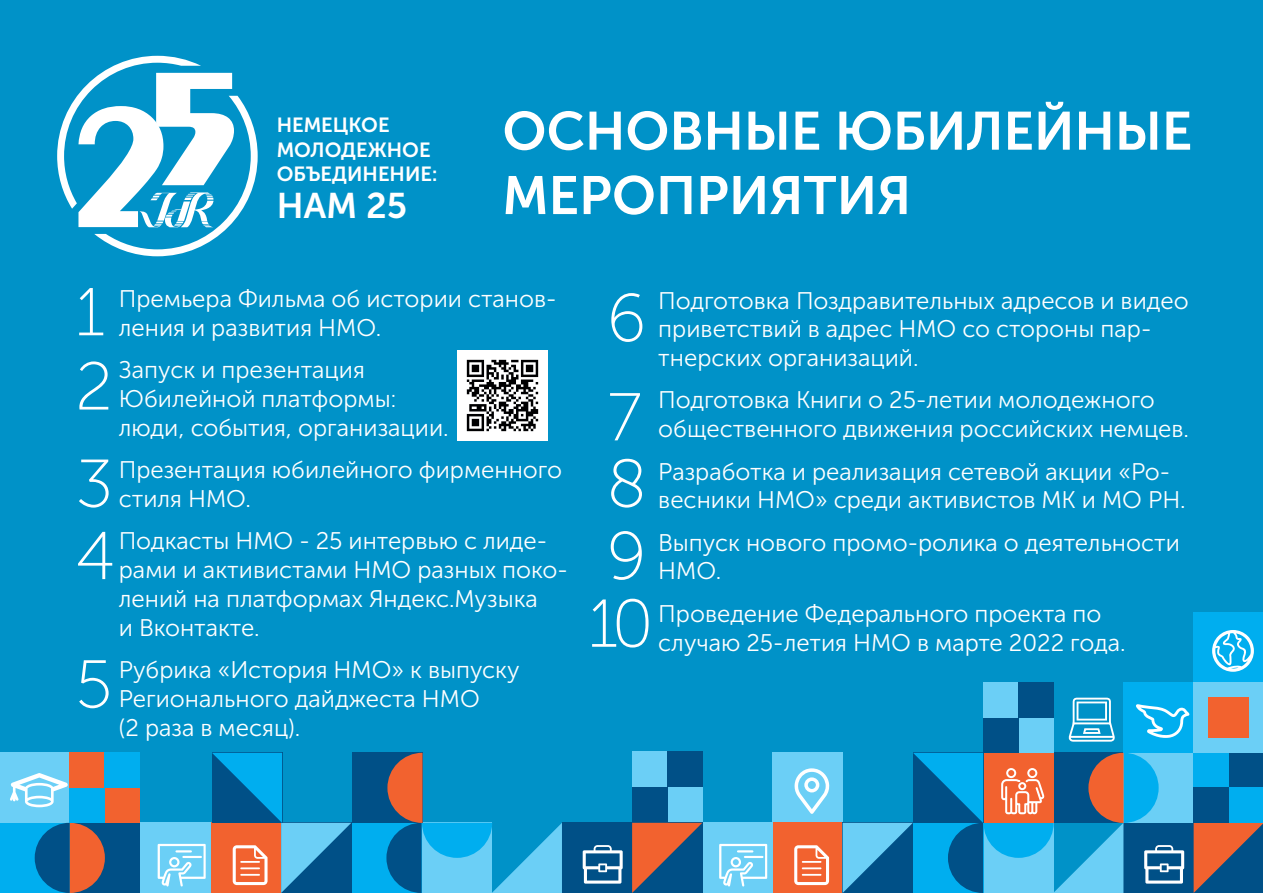
<style>
.page{position:relative;width:1263px;height:893px;background:#0092c8}
.page>*{position:absolute;margin:0;border:0;box-sizing:border-box;transform-origin:0 0}
.t1{font:67.5px/69.9px "Museo Sans Cyrl 100";color:#fff}
.t2{font:53.7px/64.3px "Museo Sans Cyrl 700";color:#fff}
.t3{font:35.55px "Museo Sans Cyrl 700";color:#fff}
.t4{font:24px/28.8px "Museo Sans Cyrl 300";color:#fff}
.t5{font:20.4px/24.5px "Museo Sans Cyrl 700";color:#fff}
</style>
<div class="page">
<svg style="left:57px;top:56px;width:201px;height:200px"></svg>
<div style="left:1123px;top:823px;width:71px;height:70px;background:#005087"></div>
<div style="left:772px;top:753px;width:71px;height:70px;background:#6bcff6"></div>
<svg style="left:1193px;top:823px;width:70px;height:70px;background:#78585a"></svg>
<div style="left:70px;top:823px;width:70px;height:70px;background:#005087"></div>
<div style="left:0;top:823px;width:70px;height:70px;background:#00aeef"></div>
<div style="left:772px;top:823px;width:71px;height:70px;background:#f2622f"></div>
<div style="left:702px;top:823px;width:70px;height:70px;background:#6bcff6"></div>
<div style="left:0;top:753px;width:70px;height:70px;background:#6bcff6"></div>
<svg style="left:35px;top:823px;width:70px;height:70px"></svg>
<div style="left:1123px;top:753px;width:71px;height:70px;background:#6bcff6"></div>
<div style="left:1194px;top:753px;width:35px;height:35px;background:#00aeef"></div>
<div style="left:1229px;top:753px;width:34px;height:35px;background:#005087"></div>
<div style="left:1229px;top:788px;width:34px;height:35px;background:#00aeef"></div>
<div style="left:1194px;top:788px;width:35px;height:35px;background:#005087"></div>
<div style="left:1124px;top:683px;width:70px;height:70px;background:#00aeef"></div>
<div style="left:1194px;top:612px;width:69px;height:71px;background:#00aeef"></div>
<div style="left:1194px;top:683px;width:69px;height:70px;background:#6bcff6"></div>
<div style="left:1208px;top:697px;width:41px;height:41px;background:#f2622f"></div>
<div style="left:1018px;top:718px;width:35px;height:35px;background:#6bcff6"></div>
<div style="left:983px;top:718px;width:35px;height:35px;background:#005087"></div>
<div style="left:983px;top:683px;width:35px;height:35px;background:#6bcff6"></div>
<div style="left:1018px;top:683px;width:35px;height:35px;background:#005087"></div>
<div style="left:105px;top:788px;width:35px;height:35px;background:#f2622f"></div>
<div style="left:70px;top:788px;width:35px;height:35px;background:#00aeef"></div>
<div style="left:70px;top:753px;width:35px;height:35px;background:#f2622f"></div>
<div style="left:105px;top:753px;width:35px;height:35px;background:#00aeef"></div>
<svg style="left:10px;top:773px;width:58px;height:34px"></svg>
<svg style="left:1212px;top:630px;width:42px;height:42px"></svg>
<svg style="left:794px;top:845px;width:35px;height:40px"></svg>
<svg style="left:719px;top:844px;width:48px;height:43px"></svg>
<div style="left:351px;top:823px;width:71px;height:70px;background:#00aeef"></div>
<div style="left:562px;top:823px;width:70px;height:70px;background:#005087"></div>
<svg style="left:632px;top:823px;width:70px;height:70px;background:#78585a"></svg>
<div style="left:141px;top:823px;width:70px;height:70px;background:#6bcff6"></div>
<svg style="left:158px;top:844px;width:48px;height:43px"></svg>
<svg style="left:583px;top:845px;width:40px;height:39px"></svg>
<svg style="left:843px;top:753px;width:341px;height:140px"></svg>
<svg style="left:1069px;top:698px;width:46px;height:44px"></svg>
<div style="left:352px;top:753px;width:70px;height:70px;background:#005087"></div>
<svg style="left:212px;top:753px;width:139px;height:140px"></svg>
<svg style="left:386px;top:753px;width:176px;height:140px"></svg>
<div style="left:667px;top:786px;width:35px;height:35px;background:#6bcff6"></div>
<div style="left:632px;top:786px;width:35px;height:35px;background:#005087"></div>
<div style="left:632px;top:751px;width:35px;height:35px;background:#6bcff6"></div>
<div style="left:667px;top:751px;width:35px;height:35px;background:#005087"></div>
<svg style="left:1136px;top:704px;width:54px;height:34px"></svg>
<svg style="left:794px;top:768px;width:36px;height:46px"></svg>
<img style="left:457px;top:350px;width:90px;height:90px">
<p class="t5" style="left:277px;top:113px;width:162px">НЕМЕЦКОЕ<br>МОЛОДЕЖНОЕ<br>ОБЪЕДИНЕНИЕ:</p>
<h3 class="t3" style="left:277px;top:186px;width:132px">НАМ 25</h3>
<h2 class="t2" style="left:502px;top:99px;width:691px">ОСНОВНЫЕ ЮБИЛЕЙНЫЕ<br>МЕРОПРИЯТИЯ</h2>
<h1 class="t1" style="left:75px;top:276px;width:39px;line-height:74.2px">1<br>2</h1>
<p class="t4" style="left:119px;top:285px;width:439px">Премьера Фильма об истории станов&shy;ления и развития НМО.</p>
<p class="t4" style="left:119px;top:356px;width:331px">Запуск и презентация<br>Юбилейной платформы: люди, события, организации.</p>
<p class="t4" style="left:119px;top:456px;width:445px">Презентация юбилейного фирменного стиля НМО.</p>
<p class="t4" style="left:119px;top:527px;width:451px">Подкасты НМО - 25 интервью с лиде&shy;рами и активистами НМО разных поко&shy;лений на платформах Яндекс.Музыка<br>и Вконтакте.</p>
<p class="t4" style="left:119px;top:655px;width:402px">Рубрика «История НМО» к выпуску<br>Регионального дайджеста НМО<br>(2 раза в месяц).</p>
<h1 class="t1" style="left:75px;top:449px;width:39px">3</h1>
<h1 class="t1" style="left:75px;top:522px;width:42px">4</h1>
<h1 class="t1" style="left:75px;top:650px;width:39px">5</h1>
<h1 class="t1" style="left:607px;top:269px;width:41px;line-height:99.1px">6<br>7</h1>
<h1 class="t1" style="left:588px;top:449px;width:67px;text-align:justify">8<br>9<br>10</h1>
<p class="t4" style="left:658px;top:286px;width:532px">Подготовка Поздравительных адресов и видео приветствий в адрес НМО со стороны пар&shy;тнерских организаций.</p>
<p class="t4" style="left:658px;top:386px;width:532px">Подготовка Книги о 25-летии молодежного общественного движения российских немцев.</p>
<p class="t4" style="left:658px;top:457px;width:529px">Разработка и реализация сетевой акции «Ро&shy;весники НМО» среди активистов МК и МО РН.</p>
<p class="t4" style="left:658px;top:528px;width:523px">Выпуск нового промо-ролика о деятельности<br>НМО.</p>
<p class="t4" style="left:658px;top:599px;width:469px">Проведение Федерального проекта по случаю 25-летия НМО в марте 2022 года.</p>
</div>
